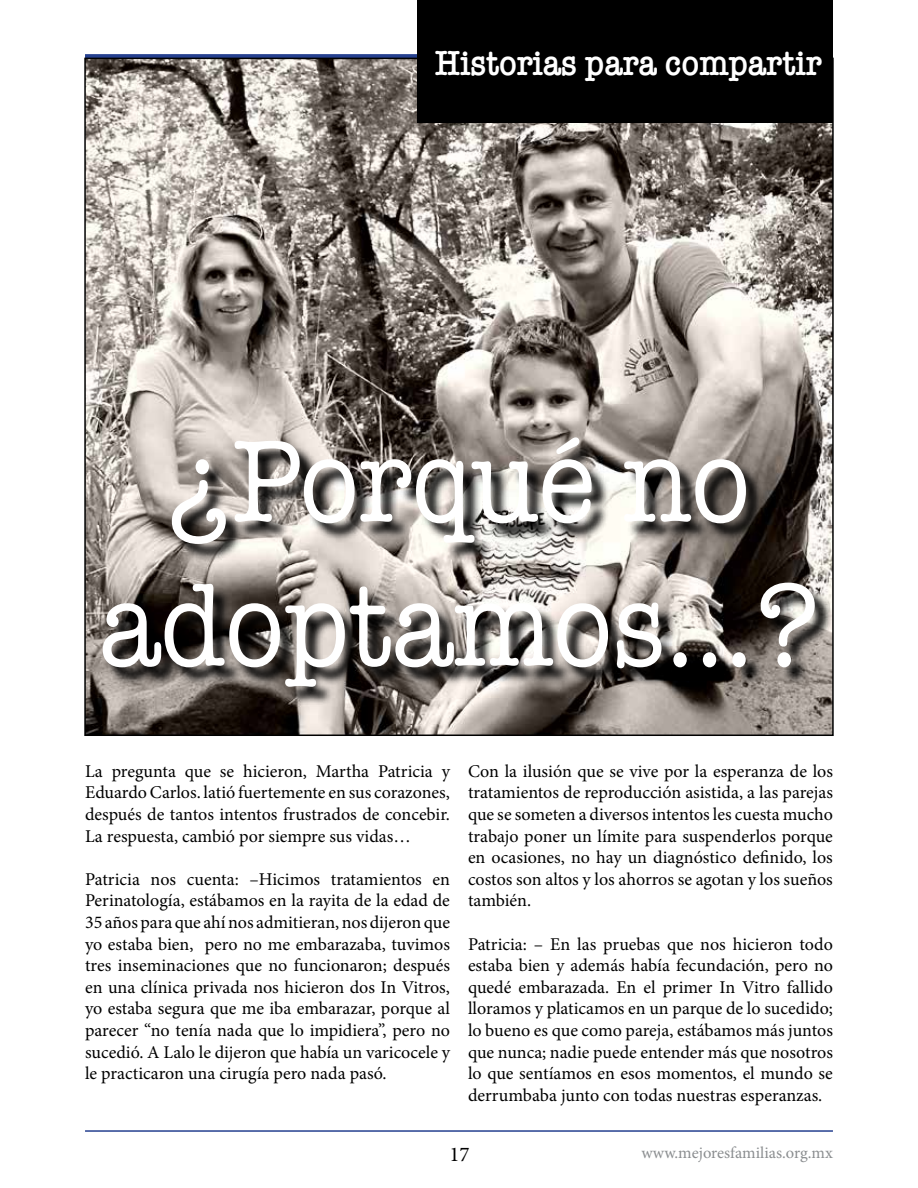
<style>
.page{position:relative;width:918px;height:1188px;background:#fff}
.page>*{position:absolute;margin:0;border:0;box-sizing:border-box;transform-origin:0 0}
.t1{font:120px/144px "American Typewriter";color:#fff;text-align:center;scale:.9 1}
.t2{font:600 36px "American Typewriter";color:#fff;scale:.9 1}
.t3{font:21px "Minion Pro";color:#000}
.t4{font:18px/21.6px "Minion Pro";color:#000;text-align:justify}
.t5{font:16.5px "Minion Pro";color:#8b8e90}
</style>
<div class="page">
<hr style="left:85px;top:1130px;width:748px;height:2px;background:#25408f">
<svg style="left:85px;top:54px;width:332px;height:4px"></svg>
<img style="left:87px;top:61px;width:744px;height:672px">
<svg style="left:105px;top:441px;width:728px;height:265px;background:#837d78"></svg>
<div style="left:417px;top:0;width:416px;height:122px;background:#000"></div>
<h2 class="t2" style="left:435px;top:36px;width:431px">Historias para compartir</h2>
<h1 class="t1" style="left:99px;top:405px;width:801px">¿Porqué no adoptamos...?</h1>
<p class="t4" style="left:85px;top:760px;width:366px">La pregunta que se hicieron, Martha Patricia y Eduardo Carlos. latió fuertemente en sus corazones, después de tantos intentos frustrados de concebir.<br>La respuesta, cambió por siempre sus vidas…</p>
<p class="t4" style="left:85px;top:868px;width:367px">Patricia nos cuenta: –Hicimos tratamientos en Perinatología, estábamos en la rayita de la edad de 35 años para que ahí nos admitieran, nos dijeron que yo estaba bien, pero no me embarazaba, tuvimos tres inseminaciones que no funcionaron; después en una clínica privada nos hicieron dos In Vitros, yo estaba segura que me iba embarazar, porque al parecer “no tenía nada que lo impidiera”, pero no sucedió. A Lalo le dijeron que había un varicocele y le practicaron una cirugía pero nada pasó.</p>
<p class="t4" style="left:468px;top:760px;width:367px">Con la ilusión que se vive por la esperanza de los tratamientos de reproducción asistida, a las parejas que se someten a diversos intentos les cuesta mucho trabajo poner un límite para suspenderlos porque en ocasiones, no hay un diagnóstico definido, los costos son altos y los ahorros se agotan y los sueños también.</p>
<p class="t4" style="left:468px;top:933px;width:366px">Patricia: – En las pruebas que nos hicieron todo estaba bien y además había fecundación, pero no quedé embarazada. En el primer In Vitro fallido lloramos y platicamos en un parque de lo sucedido; lo bueno es que como pareja, estábamos más juntos que nunca; nadie puede entender más que nosotros lo que sentíamos en esos momentos, el mundo se derrumbaba junto con todas nuestras esperanzas.</p>
<p class="t3" style="left:449px;top:1140px;width:22px">17</p>
<p class="t5" style="left:641px;top:1141px;width:193px">www.mejoresfamilias.org.mx</p>
</div>
